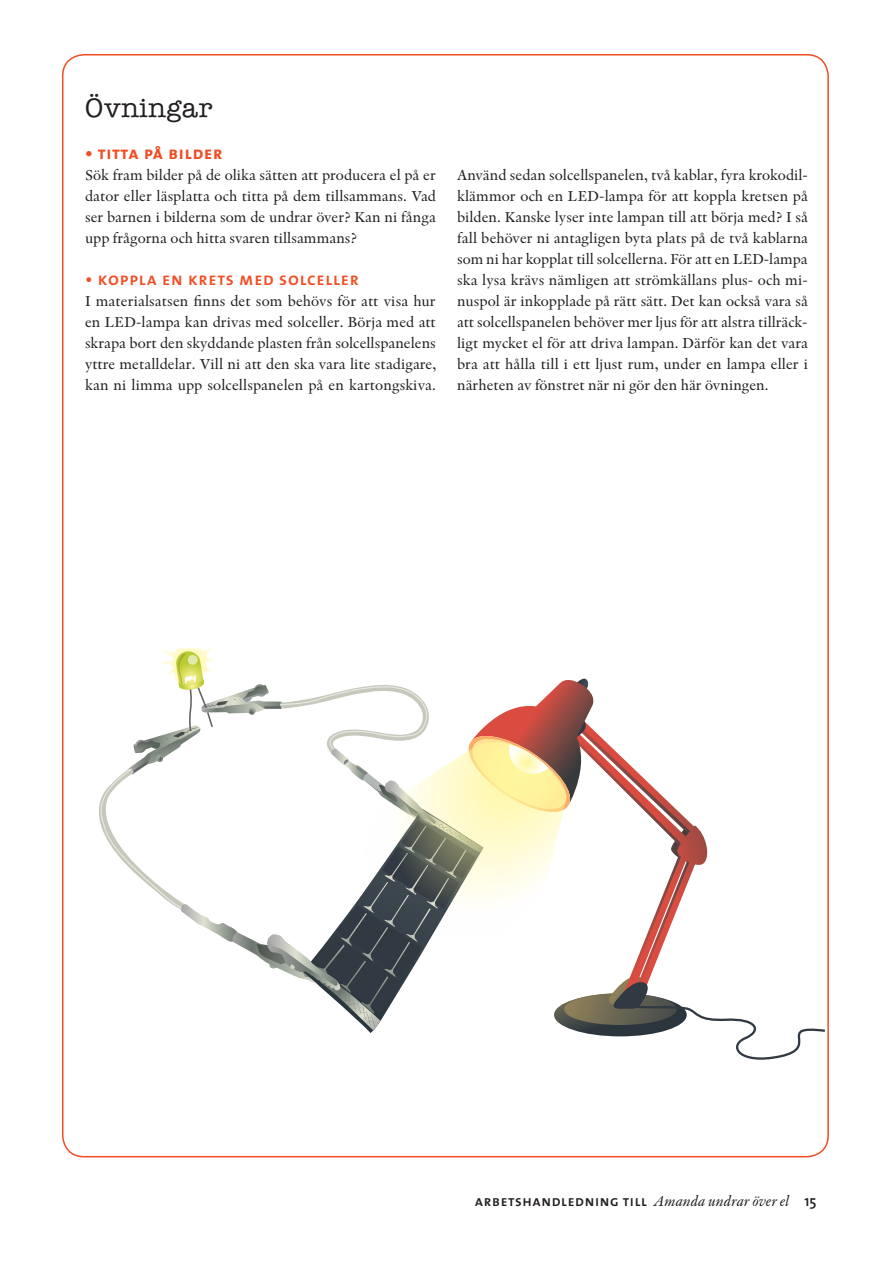
<style>
.page{position:relative;width:893px;height:1263px;background:#fff}
.page>*{position:absolute;margin:0;border:0;box-sizing:border-box;transform-origin:0 0}
.t1{font:500 27px "American Typewriter Std";letter-spacing:.01em;color:#231f20}
.t2{font:600 18px "The Sans Os F";letter-spacing:.04em;color:#f04d22}
.t3{font:700 18px "The Sans Os F";letter-spacing:.04em;color:#f04d22}
.t4{font:15px/21px "Indigo Antiqua Pro Text";color:#231f20;text-align:justify}
.t5{font:600 15px "The Sans Os F";letter-spacing:.04em;color:#231f20}
.s1{font-family:"Indigo Antiqua Pro Text";font-weight:400;font-style:italic}
</style>
<div class="page">
<svg style="left:100px;top:648px;width:725px;height:412px"></svg>
<h1 class="t1" style="left:85px;top:93px;width:129px">Övningar</h1>
<p class="t3" style="left:85px;top:141px;width:139px">• Titta på bilder</p>
<p class="t4" style="left:85px;top:165px;width:353px">Sök fram bilder på de olika sätten att producera el på er dator eller läsplatta och titta på dem tillsammans. Vad ser barnen i bilderna som de undrar över? Kan ni fånga upp frågorna och hitta svaren tillsammans?</p>
<p class="t2" style="left:85px;top:267px;width:276px">• Koppla en krets med solceller</p>
<p class="t4" style="left:85px;top:291px;width:352px">I materialsatsen finns det som behövs för att visa hur en LED</p>
<p class="t4" style="left:85px;top:312px;width:353px;text-indent:51px">-lampa kan drivas med solceller. Börja med att skrapa bort den skyddande plasten från solcellspanelens yttre metalldelar. Vill ni att den ska vara lite stadigare, kan ni limma upp solcellspanelen på en kartongskiva.</p>
<p class="t4" style="left:457px;top:165px;width:352px">Använd sedan solcellspanelen, två kablar, fyra krokodil&shy;klämmor och en LED</p>
<p class="t4" style="left:457px;top:186px;width:353px;text-indent:142px">-lampa för att koppla kretsen på bilden. Kanske lyser inte lampan till att börja med? I så fall behöver ni antagligen byta plats på de två kablarna som ni har kopplat till solcellerna. För att en LED</p>
<p class="t4" style="left:457px;top:249px;width:352px;text-indent:307px">-lampa ska lysa krävs nämligen att strömkällans plus- och mi&shy;nuspol är inkopplade på rätt sätt. Det kan också vara så att solcellspanelen behöver mer ljus för att alstra tillräck&shy;ligt mycket el för att driva lampan. Därför kan det vara bra att hålla till i ett ljust rum, under en lampa eller i närheten av fönstret när ni gör den här övningen.</p>
<p class="t5" style="left:475px;top:1191px;width:343px">arbetshandledning till <span class="s1">Amanda undrar över el</span> 15</p>
</div>
